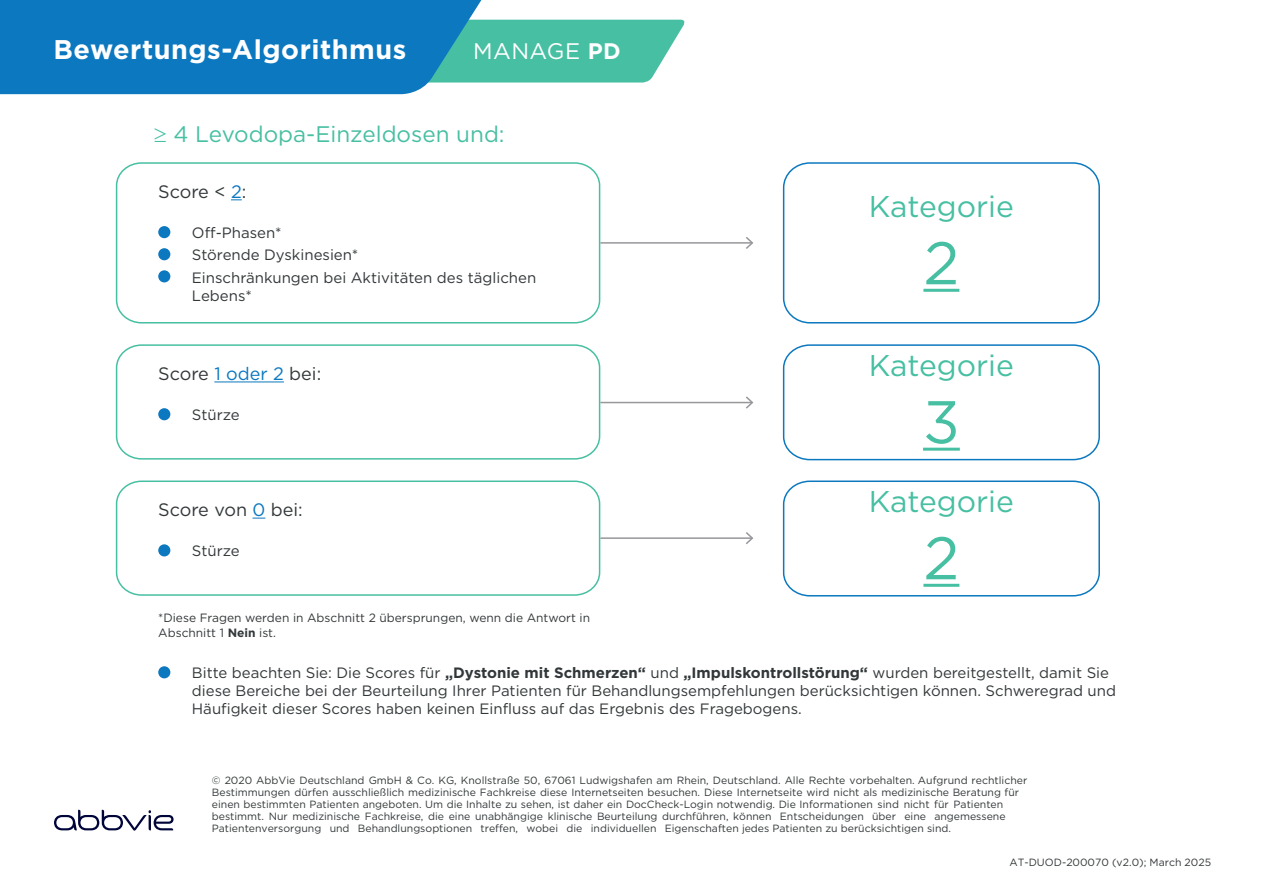
<style>
.page{position:relative;width:1263px;height:893px;background:#fff}
.page>*{position:absolute;margin:0;border:0;box-sizing:border-box;transform-origin:0 0}
.t1{font:60px "Gotham";color:#47bfa2}
.t2{font:30px "Gotham";color:#47bfa2}
.t3{font:700 27px "Gotham";letter-spacing:.02em;color:#fff}
.t4{font:22.5px "Gotham";color:#47bfa2}
.t5{font:22.5px "Gotham";letter-spacing:.02em;color:#fff}
.t6{font:18px "Gotham";color:#323739}
.t7{font:15px/22.2px "Gotham";color:#323739}
.t8{font:12px/14.4px "Gotham";color:#323739}
.t9{font:10.5px/12px "Gotham";color:#323739}
.s1{font-weight:700}
.s2{color:#0c78bf}
</style>
<div class="page">
<svg style="left:517px;top:20px;width:168px;height:63px;background:#5ac5ab"></svg>
<svg style="left:0;top:0;width:517px;height:94px;background:#1a83be"></svg>
<svg style="left:54px;top:810px;width:120px;height:21px"></svg>
<div style="left:783px;top:162px;width:317px;height:161px;border:2px solid #0c78bf;border-radius:25px"></div>
<svg style="left:782px;top:344px;width:318px;height:117px"></svg>
<svg style="left:782px;top:480px;width:318px;height:117px"></svg>
<svg style="left:115px;top:162px;width:486px;height:162px"></svg>
<svg style="left:115px;top:344px;width:486px;height:116px"></svg>
<svg style="left:115px;top:480px;width:486px;height:116px"></svg>
<hr style="left:923px;top:289px;width:36px;height:3px;background:#47bfa2">
<hr style="left:923px;top:448px;width:37px;height:3px;background:#47bfa2">
<hr style="left:923px;top:584px;width:36px;height:3px;background:#47bfa2">
<hr style="left:214px;top:381px;width:70px;height:1px;background:#0c78bf">
<svg style="left:252px;top:518px;width:13px;height:1px"></svg>
<div style="left:158px;top:408px;width:12px;height:12px;background:#0c78bf;border-radius:50%"></div>
<div style="left:158px;top:544px;width:12px;height:12px;background:#0c78bf;border-radius:50%"></div>
<div style="left:158px;top:666px;width:12px;height:12px;background:#0c78bf;border-radius:50%"></div>
<div style="left:158px;top:226px;width:12px;height:12px;background:#0c78bf;border-radius:50%"></div>
<div style="left:158px;top:270px;width:12px;height:12px;background:#0c78bf;border-radius:50%"></div>
<div style="left:158px;top:248px;width:12px;height:12px;background:#0c78bf;border-radius:50%"></div>
<hr style="left:600px;top:242px;width:152px;height:2px;background:#97979c">
<svg style="left:744px;top:237px;width:10px;height:12px"></svg>
<hr style="left:600px;top:402px;width:152px;height:1px;background:#97979c">
<svg style="left:744px;top:396px;width:10px;height:13px"></svg>
<hr style="left:600px;top:537px;width:152px;height:2px;background:#97979c">
<svg style="left:744px;top:532px;width:10px;height:12px"></svg>
<h3 class="t3" style="left:54px;top:32px;width:354px">Bewertungs-Algorithmus</h3>
<h3 class="t5" style="left:473px;top:36px;width:149px">MANAGE <span class="s1">PD</span></h3>
<h3 class="t4" style="left:154px;top:119px;width:352px">≥ 4 Levodopa-Einzeldosen und:</h3>
<h3 class="t6" style="left:158px;top:180px;width:90px">Score &lt; <span class="s2">2</span>:</h3>
<h3 class="t7" style="left:192px;top:221px;width:346px">Off-Phasen*<br>Störende Dyskinesien*<br>Einschränkungen bei Aktivitäten des täglichen</h3>
<h3 class="t7" style="left:192px;top:284px;width:62px">Lebens*</h3>
<h3 class="t6" style="left:158px;top:362px;width:164px">Score <span class="s2">1 oder 2</span> bei:</h3>
<h3 class="t7" style="left:192px;top:403px;width:49px">Stürze</h3>
<h3 class="t6" style="left:158px;top:498px;width:146px">Score von <span class="s2">0</span> bei:</h3>
<h3 class="t7" style="left:192px;top:540px;width:49px">Stürze</h3>
<h2 class="t2" style="left:869px;top:187px;width:147px">Kategorie</h2>
<h1 class="t1" style="left:923px;top:225px;width:37px">2</h1>
<h2 class="t2" style="left:869px;top:346px;width:147px">Kategorie</h2>
<h1 class="t1" style="left:923px;top:383px;width:38px">3</h1>
<h2 class="t2" style="left:869px;top:482px;width:147px">Kategorie</h2>
<h1 class="t1" style="left:923px;top:520px;width:37px">2</h1>
<p class="t8" style="left:158px;top:610px;width:433px">*Diese Fragen werden in Abschnitt 2 übersprungen, wenn die Antwort in<br>Abschnitt 1 <span class="s1">Nein</span> ist.</p>
<p class="t7" style="left:192px;top:664px;width:925px;line-height:18px">Bitte beachten Sie: Die Scores für <span class="s1">„Dystonie mit Schmerzen“</span> und <span class="s1">„Impulskontrollstörung“</span> wurden bereitgestellt, damit Sie diese Bereiche bei der Beurteilung Ihrer Patienten für Behandlungsempfehlungen berücksichtigen können. Schweregrad und<br>Häufigkeit dieser Scores haben keinen Einfluss auf das Ergebnis des Fragebogens.</p>
<p class="t9" style="left:212px;top:774px;width:817px">© 2020 AbbVie Deutschland GmbH &amp; Co. KG, Knollstraße 50, 67061 Ludwigshafen am Rhein, Deutschland. Alle Rechte vorbehalten. Aufgrund rechtlicher Bestimmungen dürfen ausschließlich medizinische Fachkreise diese Internetseiten besuchen. Diese Internetseite wird nicht als medizinische Beratung für einen bestimmten Patienten angeboten. Um die Inhalte zu sehen, ist daher ein DocCheck-Login notwendig. Die Informationen sind nicht für Patienten bestimmt. Nur medizinische Fachkreise, die eine unabhängige klinische Beurteilung durchführen, können Entscheidungen über eine angemessene Patientenversorgung und Behandlungsoptionen treffen, wobei die individuellen Eigenschaften jedes Patienten zu berücksichtigen sind.</p>
<p class="t9" style="left:1009px;top:856px;width:203px">AT-DUOD-200070 (v2.0); March 2025</p>
</div>
